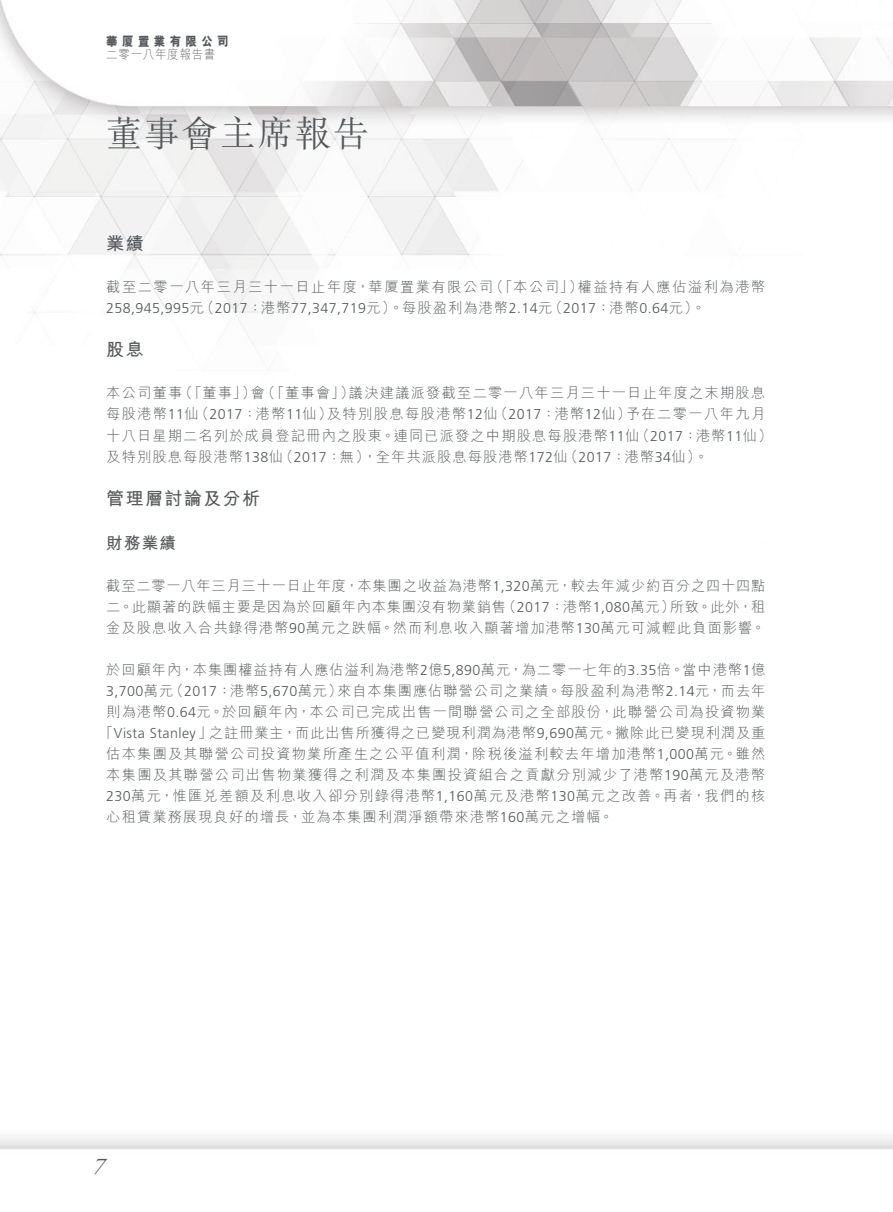
<style>
.page{position:relative;width:893px;height:1212px;background:#fff}
.page>*{position:absolute;margin:0;border:0;box-sizing:border-box;transform-origin:0 0}
.t1{font:300 36px "M Sung HK";letter-spacing:.05em;color:#55595c}
.t2{font:italic 22.5px "Adobe Garamond Pro";color:#55595c}
.Heading_1{font:700 18px "M Hei HK";letter-spacing:.08em;color:#55595c}
.Heading_2{font:700 16.5px "M Hei HK";color:#55595c}
.Body_Text{font:300 14.25px/21px "M Hei HK";letter-spacing:.08em;color:#55595c}
.Body_Text-2{font:300 14.25px "Frutiger LT Std";letter-spacing:.03em;color:#55595c}
.Body_Text-3{font:300 14.25px/21px "M Hei HK";letter-spacing:.055em;color:#55595c;text-align:right}
.Body_Text-4{font:300 14.25px "M Hei HK";letter-spacing:.06em;color:#55595c}
.Body_Text-5{font:300 14.25px "M Hei HK";letter-spacing:.105em;color:#55595c}
.Body_Text-6{font:300 14.25px "M Hei HK";letter-spacing:.1em;color:#55595c}
.t3{font:300 12.75px "M Hei HK";letter-spacing:.065em;color:#706e71;scale:.9 1}
.t4{font:800 12.75px "M Hei HK";letter-spacing:.38em;color:#55595c;scale:.9 1}
.s1{font-family:"M Hei HK"}
.s2{font-family:"Frutiger LT Std"}
</style>
<div class="page">
<img style="left:0;top:0;width:893px;height:1149px">
<p class="t4" style="left:106px;top:35px;width:138px">華厦置業有限公司</p>
<p class="t3" style="left:106px;top:48px;width:123px">二零一八年度報告書</p>
<p class="t1" style="left:106px;top:108px;width:264px">董事會主席報告</p>
<p class="Heading_1" style="left:106px;top:230px;width:39px">業績</p>
<p class="Body_Text" style="left:489px;top:276px;width:95px">（「本公司」）</p>
<p class="Body_Text-5" style="left:106px;top:279px;width:388px">截至二零一八年三月三十一日止年度，華厦置業有限公司</p>
<p class="Body_Text-5" style="left:578px;top:279px;width:189px">權益持有人應佔溢利為港幣</p>
<p class="Body_Text-2" style="left:200px;top:300px;width:354px"><span class="s1">（</span>2017<span class="s1">：港幣</span>77,347,719<span class="s1">元）。每股盈利為港幣</span>2.14<span class="s1">元</span></p>
<p class="Body_Text-2" style="left:549px;top:300px;width:159px"><span class="s1">（</span>2017<span class="s1">：港幣</span>0.64<span class="s1">元 。(</span></p>
<p class="Body_Text-2" style="left:106px;top:300px;width:99px">258,945,995<span class="s1">元</span></p>
<p class="Heading_1" style="left:106px;top:337px;width:39px">股息</p>
<p class="Body_Text" style="left:179px;top:382px;width:177px">（「董事」）（「董事會」）</p>
<p class="Body_Text" style="left:251px;top:382px;width:16px">會</p>
<p class="Body_Text" style="left:349px;top:382px;width:418px">議決建議派發截至二零一八年三月三十一日止年度之末期股息</p>
<p class="Body_Text" style="left:106px;top:382px;width:78px">本公司董事</p>
<p class="Body_Text" style="left:195px;top:403px;width:139px">（<span class="s2">2017</span>：港幣<span class="s2">11</span>仙）</p>
<p class="Body_Text" style="left:494px;top:403px;width:139px">（<span class="s2">2017</span>：港幣<span class="s2">12</span>仙）</p>
<p class="Body_Text" style="left:106px;top:403px;width:94px">每股港幣<span class="s2">11</span>仙</p>
<p class="Body_Text-6" style="left:327px;top:407px;width:172px">及特別股息每股港幣<span class="s2">12</span>仙</p>
<p class="Body_Text-6" style="left:626px;top:407px;width:141px">予在二零一八年九月</p>
<p class="Body_Text" style="left:635px;top:424px;width:139px">（<span class="s2">2017</span>：港幣<span class="s2">11</span>仙(</p>
<p class="Body_Text" style="left:564px;top:424px;width:146px;text-indent:-458px">十八日星期二名列於成員登記冊內之股東。連同已派發之中期股息每股港幣<span class="s2">11</span>仙<br>（<span class="s2">2017</span>：港幣<span class="s2">34</span>仙 。(</p>
<p class="Body_Text" style="left:279px;top:445px;width:290px">（<span class="s2">2017</span>：無 ，）全年共派股息每股港幣<span class="s2">172</span>仙</p>
<p class="Body_Text" style="left:106px;top:445px;width:178px">及特別股息每股港幣<span class="s2">138</span>仙</p>
<p class="Heading_1" style="left:106px;top:485px;width:155px">管理層討論及分析</p>
<p class="Heading_2" style="left:106px;top:530px;width:71px">財務業績</p>
<p class="Body_Text-3" style="left:106px;top:574px;width:661px">截至二零一八年三月三十一日止年度，本集團之收益為港幣<span class="s2">1,320</span>萬元，較去年減少約百分之四十四點所致。此外，租</p>
<p class="Body_Text-2" style="left:502px;top:598px;width:174px"><span class="s1">（</span>2017<span class="s1">：港幣</span>1,080<span class="s1">萬元）</span></p>
<p class="Body_Text" style="left:106px;top:595px;width:661px">二。此顯著的跌幅主要是因為於回顧年內本集團沒有物業銷售<br>金及股息收入合共錄得港幣<span class="s2">90</span>萬元之跌幅。然而利息收入顯著增加港幣<span class="s2">130</span>萬元可減輕此負面影響。</p>
<p class="Body_Text" style="left:106px;top:658px;width:661px;text-align:right">於回顧年內，本集團權益持有人應佔溢利為港幣 億<span class="s2">2 5,890</span>萬元，為二零一七年的<span class="s2">3.35</span>倍。當中港幣 億<span class="s2">1</span>來自本集團應佔聯營公司之業績。每股盈利為港幣<span class="s2">2.14</span>元，而去年</p>
<p class="Body_Text-2" style="left:169px;top:682px;width:175px"><span class="s1">（</span>2017<span class="s1">：港幣</span>5,670<span class="s1">萬元）</span></p>
<p class="Body_Text-2" style="left:106px;top:682px;width:69px">3,700<span class="s1">萬元</span></p>
<p class="Body_Text" style="left:106px;top:700px;width:661px">則為港幣<span class="s2">0.64</span>元。於回顧年內，本公司已完成出售一間聯營公司之全部股份，此聯營公司為投資物業</p>
<p class="Body_Text-4" style="left:209px;top:725px;width:558px">之註冊業主，而此出售所獲得之已變現利潤為港幣<span class="s2">9,690</span>萬元。撇除此已變現利潤及重</p>
<p class="Body_Text" style="left:106px;top:721px;width:661px;text-indent:-7px">「<span class="s2">Vista Stanley</span>」<br>估本集團及其聯營公司投資物業所產生之公平值利潤，除稅後溢利較去年增加港幣<span class="s2">1,000</span>萬元。雖然本集團及其聯營公司出售物業獲得之利潤及本集團投資組合之貢獻分別減少了港幣<span class="s2">190</span>萬元及港幣<span class="s2">230</span>萬元，惟匯兌差額及利息收入卻分別錄得港幣<span class="s2">1,160</span>萬元及港幣<span class="s2">130</span>萬元之改善。再者，我們的核心租賃業務展現良好的增長，並為本集團利潤淨額帶來港幣<span class="s2">160</span>萬元之增幅。</p>
<p class="t2" style="left:93px;top:1152px;width:20px">7</p>
</div>
